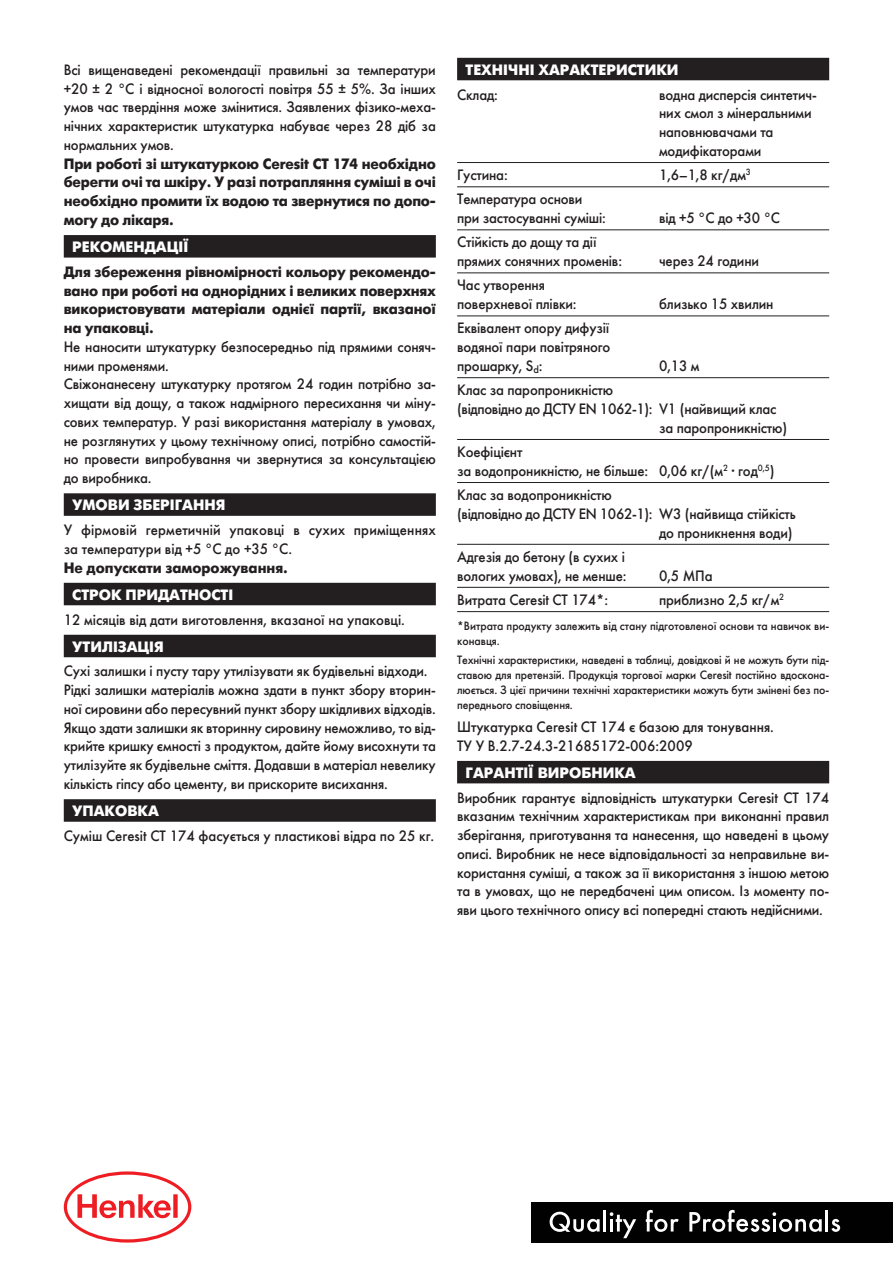
<style>
.page{position:relative;width:893px;height:1263px;background:#fff}
.page>*{position:absolute;margin:0;border:0;box-sizing:border-box;transform-origin:0 0}
.t1{font:15px/18.8px "Futura Futuris";letter-spacing:-.01em;color:#231f20;scale:.95 1}
.t2{font:700 15px/18.8px "Futura Futuris";letter-spacing:-.01em;color:#231f20;text-align:justify;scale:.95 1}
.t3{font:700 15px "Futura Futuris";color:#fff}
.t4{font:15px/18.8px "Futura Futuris";letter-spacing:.01em;color:#231f20;scale:.95 1}
.t5{font:12px/15px "Futura Futuris";color:#231f20;scale:.95 1}
</style>
<div class="page">
<div style="left:64px;top:235px;width:372px;height:23px;background:#231f20"></div>
<div style="left:64px;top:493px;width:372px;height:23px;background:#231f20"></div>
<div style="left:64px;top:583px;width:372px;height:22px;background:#231f20"></div>
<div style="left:64px;top:635px;width:372px;height:22px;background:#231f20"></div>
<div style="left:64px;top:799px;width:372px;height:23px;background:#231f20"></div>
<div style="left:457px;top:58px;width:372px;height:22px;background:#231f20"></div>
<hr style="left:457px;top:162px;width:372px;height:1px;background:#231f20">
<hr style="left:457px;top:186px;width:372px;height:1px;background:#231f20">
<hr style="left:457px;top:229px;width:372px;height:1px;background:#231f20">
<hr style="left:457px;top:272px;width:372px;height:1px;background:#231f20">
<hr style="left:457px;top:315px;width:372px;height:1px;background:#231f20">
<hr style="left:457px;top:377px;width:372px;height:1px;background:#231f20">
<hr style="left:457px;top:439px;width:372px;height:1px;background:#231f20">
<hr style="left:457px;top:482px;width:372px;height:1px;background:#231f20">
<hr style="left:457px;top:544px;width:372px;height:1px;background:#231f20">
<hr style="left:457px;top:587px;width:372px;height:1px;background:#231f20">
<hr style="left:457px;top:611px;width:372px;height:1px;background:#231f20">
<div style="left:457px;top:761px;width:372px;height:22px;background:#231f20"></div>
<div style="left:531px;top:1202px;width:362px;height:40px;background:#010101"></div>
<svg style="left:831px;top:1219px;width:9px;height:13px"></svg>
<hr style="left:825px;top:1210px;width:3px;height:21px;background:#fff">
<svg style="left:689px;top:1210px;width:133px;height:22px"></svg>
<hr style="left:603px;top:1210px;width:3px;height:21px;background:#fff">
<svg style="left:550px;top:1212px;width:50px;height:20px"></svg>
<svg style="left:610px;top:1212px;width:26px;height:26px"></svg>
<svg style="left:646px;top:1210px;width:33px;height:22px"></svg>
<svg style="left:64px;top:1171px;width:127px;height:71px"></svg>
<p class="t1" style="left:64px;top:60px;width:393px;text-align:justify">Всі вищенаведені рекомендації правильні за температури +20 ± 2 °С і відносної вологості повітря 55 ± 5%. За інших умов час твердіння може змінитися. Заявлених фізико-меха&shy;нічних характеристик штукатурка набуває через 28 діб за нормальних умов.</p>
<p class="t2" style="left:64px;top:154px;width:393px">При роботі зі штукатуркою Ceresit СТ 174 необхідно берегти очі та шкіру. У разі потрапляння суміші в очі необхідно промити їх водою та звернутися по допо&shy;могу до лікаря.</p>
<p class="t3" style="left:72px;top:238px;width:118px">РЕКОМЕНДАЦІЇ</p>
<p class="t2" style="left:64px;top:263px;width:393px">Для збереження рівномірності кольору рекомендо&shy;вано при роботі на однорідних і великих поверхнях використовувати матеріали однієї партії, вказаної на упаковці.</p>
<p class="t1" style="left:64px;top:337px;width:393px">Не наносити штукатурку безпосередньо під прямими соняч&shy;ними променями.<br>Свіжонанесену штукатурку протягом 24 годин потрібно за&shy;хищати від дощу, а також надмірного пересихання чи міну&shy;сових температур. У разі використання матеріалу в умовах, не розглянутих у цьому технічному описі, потрібно самостій&shy;но провести випробування чи звернутися за консультацією до виробника.</p>
<p class="t3" style="left:72px;top:496px;width:155px">УМОВИ ЗБЕРІГАННЯ</p>
<p class="t4" style="left:64px;top:521px;width:393px">У фірмовій герметичній упаковці в сухих приміщеннях за температури від +5 °С до +35 °С.</p>
<p class="t2" style="left:64px;top:558px;width:238px">Не допускати заморожування.</p>
<p class="t3" style="left:72px;top:586px;width:162px">СТРОК ПРИДАТНОСТІ</p>
<p class="t1" style="left:64px;top:610px;width:361px">12 місяців від дати виготовлення, вказаної на упаковці.</p>
<p class="t3" style="left:72px;top:638px;width:93px">УТИЛІЗАЦІЯ</p>
<p class="t1" style="left:64px;top:662px;width:393px">Сухі залишки і пусту тару утилізувати як будівельні відходи.<br>Рідкі залишки матеріалів можна здати в пункт збору вторин&shy;ної сировини або пересувний пункт збору шкідливих відходів.<br>Якщо здати залишки як вторинну сировину неможливо, то від&shy;крийте кришку ємності з продуктом, дайте йому висохнути та утилізуйте як будівельне сміття. Додавши в матеріал невелику кількість гіпсу або цементу, ви прискорите висихання.</p>
<p class="t3" style="left:72px;top:802px;width:88px">УПАКОВКА</p>
<p class="t1" style="left:64px;top:826px;width:391px">Суміш Ceresit СТ 174 фасується у пластикові відра по 25 кг.</p>
<p class="t3" style="left:466px;top:61px;width:214px">ТЕХНІЧНІ ХАРАКТЕРИСТИКИ</p>
<p class="t1" style="left:457px;top:85px;width:45px">Склад:</p>
<p class="t1" style="left:659px;top:85px;width:168px">водна дисперсія синтетич&shy;них смол з мінеральними наповнювачами та модифікаторами</p>
<p class="t1" style="left:457px;top:166px;width:55px">Густина:</p>
<p class="t1" style="left:659px;top:166px;width:98px">1,6–1,8 кг/дм<sup>3</sup></p>
<p class="t1" style="left:457px;top:190px;width:158px">Температура основи при застосуванні суміші:</p>
<p class="t1" style="left:659px;top:209px;width:129px">від +5 °C до +30 °C</p>
<p class="t1" style="left:457px;top:233px;width:175px">Стійкість до дощу та дії прямих сонячних променів:</p>
<p class="t1" style="left:457px;top:276px;width:127px">Час утворення поверхневої плівки:</p>
<p class="t1" style="left:457px;top:319px;width:163px;text-align:justify">Еквівалент опору дифузії водяної пари повітряного прошарку, S<sub>d</sub>:</p>
<p class="t1" style="left:659px;top:252px;width:107px">через 24 години</p>
<p class="t1" style="left:659px;top:295px;width:122px">близько 15 хвилин</p>
<p class="t1" style="left:659px;top:357px;width:44px">0,13 м</p>
<p class="t1" style="left:457px;top:381px;width:166px">Клас за паропроникністю</p>
<p class="t1" style="left:457px;top:400px;width:338px">(відповідно до ДСТУ EN 1062-1): V1 (найвищий клас</p>
<p class="t1" style="left:659px;top:418px;width:136px">за паропроникністю)</p>
<p class="t1" style="left:457px;top:443px;width:336px">Коефіцієнт<br>за водопроникністю, не більше: 0,06 кг/(м<sup>2</sup> · год<sup>0,5</sup>)</p>
<p class="t1" style="left:457px;top:486px;width:164px">Клас за водопроникністю</p>
<p class="t1" style="left:457px;top:504px;width:358px">(відповідно до ДСТУ EN 1062-1): W3 (найвища стійкість</p>
<p class="t1" style="left:659px;top:523px;width:142px">до проникнення води)</p>
<p class="t1" style="left:457px;top:547px;width:180px">Адгезія до бетону (в сухих і вологих умовах), не менше:</p>
<p class="t1" style="left:659px;top:566px;width:58px">0,5 МПа</p>
<p class="t1" style="left:457px;top:590px;width:160px">Витрата Ceresit СТ 174*:</p>
<p class="t1" style="left:659px;top:590px;width:133px">приблизно 2,5 кг/м<sup>2</sup></p>
<p class="t5" style="left:457px;top:618px;width:393px">*Витрата продукту залежить від стану підготовленої основи та навичок ви&shy;конавця.</p>
<p class="t5" style="left:457px;top:652px;width:393px;text-align:justify">Технічні характеристики, наведені в таблиці, довідкові й не можуть бути під&shy;ставою для претензій. Продукція торгової марки Ceresit постійно вдоскона&shy;люється. З цієї причини технічні характеристики можуть бути змінені без по&shy;переднього сповіщення.</p>
<p class="t1" style="left:457px;top:717px;width:335px">Штукатурка Ceresit СТ 174 є базою для тонування.<br>ТУ У В.2.7-24.3-21685172-006:2009</p>
<p class="t3" style="left:466px;top:764px;width:172px">ГАРАНТІЇ ВИРОБНИКА</p>
<p class="t1" style="left:457px;top:788px;width:393px;text-align:justify">Виробник гарантує відповідність штукатурки Ceresit СТ 174 вказаним технічним характеристикам при виконанні правил зберігання, приготування та нанесення, що наведені в цьому описі. Виробник не несе відповідальності за неправильне ви&shy;користання суміші, а також за її використання з іншою метою та в умовах, що не передбачені цим описом. Із моменту по&shy;яви цього технічного опису всі попередні стають недійсними.</p>
</div>
